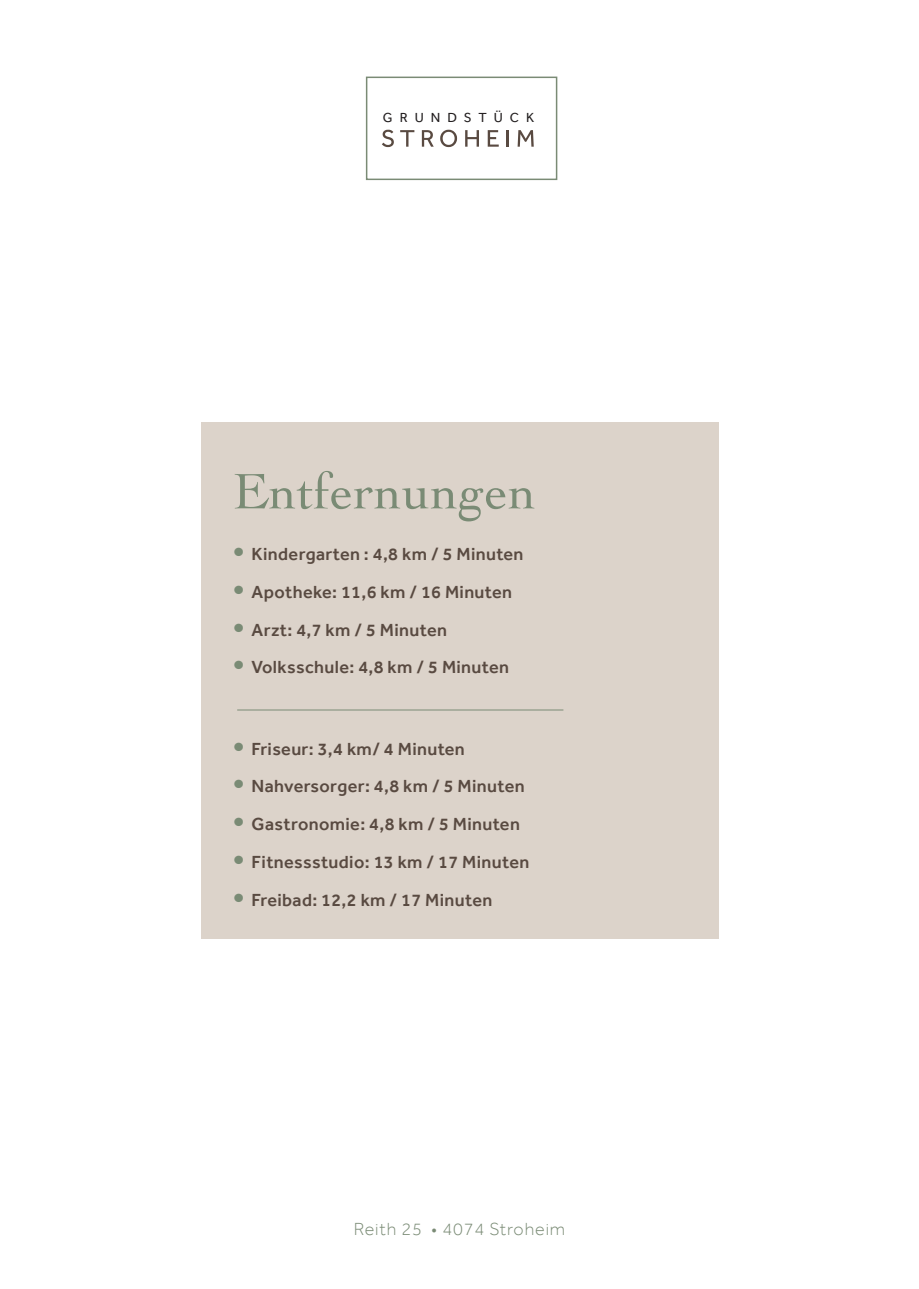
<style>
.page{position:relative;width:919px;height:1289px;background:#fff}
.page>*{position:absolute;margin:0;border:0;box-sizing:border-box;transform-origin:0 0}
.t1{font:52.5px "Cochin";color:#7a8b75}
.t2{font:500 18px "Effra";letter-spacing:.02em;color:#594a41}
.t3{font:300 18px "Effra";letter-spacing:.05em;color:#7a8b75}
.t4{font:13.5px "Effra";letter-spacing:.52em;color:#231f20}
.s1{font-size:31.5px;color:#7a8b75}
</style>
<div class="page">
<div style="left:201px;top:422px;width:517px;height:517px;background:#dbd1c8"></div>
<hr style="left:237px;top:709px;width:326px;height:1px;background:#7a8b75">
<svg style="left:382px;top:130px;width:12px;height:17px"></svg>
<svg style="left:400px;top:130px;width:14px;height:17px"></svg>
<svg style="left:422px;top:130px;width:11px;height:17px"></svg>
<svg style="left:440px;top:130px;width:17px;height:17px"></svg>
<svg style="left:465px;top:130px;width:14px;height:17px"></svg>
<svg style="left:487px;top:130px;width:11px;height:17px"></svg>
<hr style="left:506px;top:130px;width:3px;height:17px;background:#594a41">
<svg style="left:517px;top:130px;width:16px;height:17px"></svg>
<div style="left:366px;top:77px;width:191px;height:103px;border:2px solid #7a8b75"></div>
<p class="t4" style="left:383px;top:109px;width:153px">GRUNDSTÜCK</p>
<h1 class="t1" style="left:233px;top:456px;width:305px">Entfernungen</h1>
<p class="t2" style="left:233px;top:543px;width:292px"><span class="s1">•</span> Kindergarten : 4,8 km / 5 Minuten</p>
<p class="t2" style="left:233px;top:581px;width:281px"><span class="s1">•</span> Apotheke: 11,6 km / 16 Minuten</p>
<p class="t2" style="left:233px;top:619px;width:216px"><span class="s1">•</span> Arzt: 4,7 km / 5 Minuten</p>
<p class="t2" style="left:233px;top:656px;width:278px"><span class="s1">•</span> Volksschule: 4,8 km / 5 Minuten</p>
<p class="t2" style="left:233px;top:737px;width:233px"><span class="s1">•</span> Friseur: 3,4 km/ 4 Minuten</p>
<p class="t2" style="left:233px;top:775px;width:293px"><span class="s1">•</span> Nahversorger: 4,8 km / 5 Minuten</p>
<p class="t2" style="left:233px;top:813px;width:289px"><span class="s1">•</span> Gastronomie: 4,8 km / 5 Minuten</p>
<p class="t2" style="left:233px;top:851px;width:298px"><span class="s1">•</span> Fitnessstudio: 13 km / 17 Minuten</p>
<p class="t2" style="left:233px;top:889px;width:261px"><span class="s1">•</span> Freibad: 12,2 km / 17 Minuten</p>
<p class="t3" style="left:354px;top:1217px;width:213px">Reith 25 • 4074 Stroheim</p>
</div>
